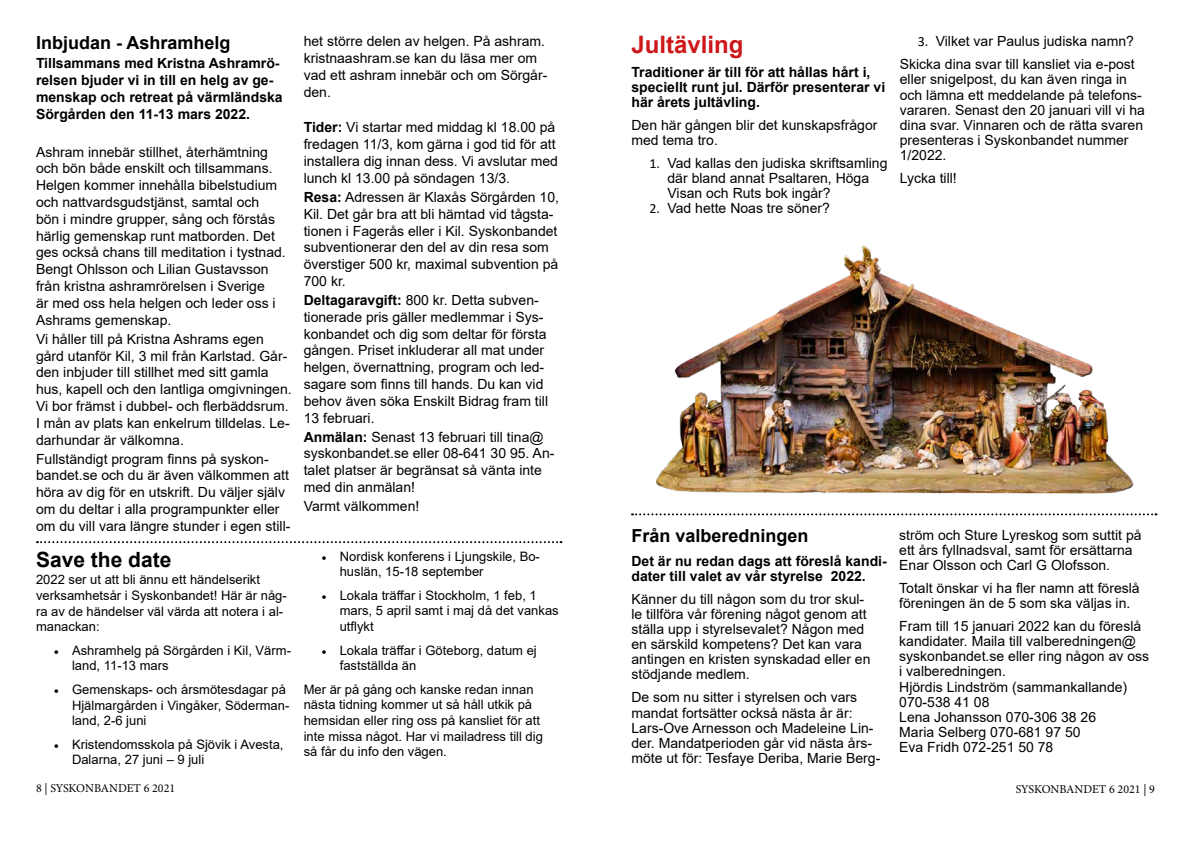
<style>
.page{position:relative;width:1191px;height:842px;background:#fff}
.page>*{position:absolute;margin:0;border:0;box-sizing:border-box;transform-origin:0 0}
.t1{font:700 24px "Arial";color:#cd1719}
.t2{font:700 21px "Arial";color:#000}
.t3{font:700 18px "Arial";color:#000}
.t4{font:14px/16.8px "Arial";color:#000}
.t5{font:700 14px/16.8px "Arial";color:#000}
.t6{font:13px/15.6px "Arial";color:#000}
.t7{font:12px "Minion Pro";letter-spacing:-.005em;color:#000}
.s1{font-weight:700}
.s2{font-family:"Calibri"}
</style>
<div class="page">
<svg style="left:632px;top:513px;width:524px;height:2px"></svg>
<svg style="left:37px;top:541px;width:524px;height:2px"></svg>
<img style="left:656px;top:245px;width:478px;height:249px">
<p class="t3" style="left:36px;top:30px;width:196px">Inbjudan - Ashramhelg</p>
<p class="t5" style="left:36px;top:55px;width:248px">Tillsammans med Kristna Ashramrö&shy;relsen bjuder vi in till en helg av ge&shy;menskap och retreat på värmländska Sörgården den 11-13 mars 2022.</p>
<p class="t4" style="left:36px;top:143px;width:251px">Ashram innebär stillhet, återhämtning och bön både enskilt och tillsammans.<br>Helgen kommer innehålla bibelstudium och nattvardsgudstjänst, samtal och bön i mindre grupper, sång och förstås härlig gemenskap runt matborden. Det ges också chans till meditation i tystnad.<br>Bengt Ohlsson och Lilian Gustavsson från kristna ashramrörelsen i Sverige<br>är med oss hela helgen och leder oss i Ashrams gemenskap.</p>
<p class="t4" style="left:36px;top:330px;width:257px">Vi håller till på Kristna Ashrams egen gård utanför Kil, 3 mil från Karlstad. Går&shy;den inbjuder till stillhet med sitt gamla hus, kapell och den lantliga omgivningen.<br>Vi bor främst i dubbel- och flerbäddsrum.<br>I mån av plats kan enkelrum tilldelas. Le&shy;darhundar är välkomna.</p>
<p class="t4" style="left:36px;top:450px;width:256px">Fullständigt program finns på syskon&shy;bandet.se och du är även välkommen att höra av dig för en utskrift. Du väljer själv om du deltar i alla programpunkter eller om du vill vara längre stunder i egen still-</p>
<h2 class="t2" style="left:36px;top:544px;width:137px">Save the date</h2>
<p class="t6" style="left:36px;top:572px;width:252px">2022 ser ut att bli ännu ett händelserikt verksamhetsår i Syskonbandet! Här är någ&shy;ra av de händelser väl värda att notera i al&shy;manackan:</p>
<p class="t6" style="left:72px;top:642px;width:220px;text-indent:-18px">• Ashramhelg på Sörgården i Kil, Värm&shy;land, 11-13 mars</p>
<p class="t6" style="left:72px;top:681px;width:219px;text-indent:-18px">• Gemenskaps- och årsmötesdagar på<br>Hjälmargården i Vingåker, Söderman&shy;land, 2-6 juni</p>
<p class="t6" style="left:72px;top:736px;width:213px;text-indent:-18px">• Kristendomsskola på Sjövik i Avesta,<br>Dalarna, 27 juni – 9 juli</p>
<p class="t4" style="left:304px;top:33px;width:245px">het större delen av helgen. På ashram. kristnaashram.se kan du läsa mer om vad ett ashram innebär och om Sörgår&shy;den.</p>
<p class="t4" style="left:304px;top:119px;width:256px"><span class="s1">Tider:</span> Vi startar med middag kl 18.00 på fredagen 11/3, kom gärna i god tid för att installera dig innan dess. Vi avslutar med lunch kl 13.00 på söndagen 13/3.</p>
<p class="t4" style="left:304px;top:188px;width:257px"><span class="s1">Resa:</span> Adressen är Klaxås Sörgården 10, Kil. Det går bra att bli hämtad vid tågsta&shy;tionen i Fagerås eller i Kil. Syskonbandet subventionerar den del av din resa som överstiger 500 kr, maximal subvention på 700 kr.</p>
<p class="t4" style="left:304px;top:292px;width:246px"><span class="s1">Deltagaravgift:</span> 800 kr. Detta subven&shy;tionerade pris gäller medlemmar i Sys&shy;konbandet och dig som deltar för första gången. Priset inkluderar all mat under helgen, övernattning, program och led&shy;sagare som finns till hands. Du kan vid behov även söka Enskilt Bidrag fram till 13 februari.</p>
<p class="t4" style="left:304px;top:428px;width:252px"><span class="s1">Anmälan:</span> Senast 13 februari till tina@ syskonbandet.se eller 08-641 30 95. An&shy;talet platser är begränsat så vänta inte med din anmälan!</p>
<p class="t4" style="left:304px;top:498px;width:117px">Varmt välkommen!</p>
<p class="t6" style="left:340px;top:548px;width:202px;text-indent:-18px">• Nordisk konferens i Ljungskile, Bo&shy;huslän, 15-18 september</p>
<p class="t6" style="left:340px;top:587px;width:220px;text-indent:-18px">• Lokala träffar i Stockholm, 1 feb, 1 mars, 5 april samt i maj då det vankas utflykt</p>
<p class="t6" style="left:340px;top:642px;width:198px;text-indent:-18px">• Lokala träffar i Göteborg, datum ej fastställda än</p>
<p class="t6" style="left:304px;top:681px;width:241px">Mer är på gång och kanske redan innan nästa tidning kommer ut så håll utkik på hemsidan eller ring oss på kansliet för att inte missa något. Har vi mailadress till dig så får du info den vägen.</p>
<h1 class="t1" style="left:631px;top:28px;width:114px">Jultävling</h1>
<p class="t5" style="left:631px;top:64px;width:255px;line-height:15.1px">Traditioner är till för att hållas hårt i, speciellt runt jul. Därför presenterar vi här årets jultävling.</p>
<p class="t4" style="left:631px;top:117px;width:247px;line-height:15.1px">Den här gången blir det kunskapsfrågor med tema tro.</p>
<p class="t4" style="left:667px;top:156px;width:221px;line-height:15.1px;text-indent:-18px"><span class="s2">1.</span> Vad kallas den judiska skriftsamling där bland annat Psaltaren, Höga<br>Visan och Ruts bok ingår?</p>
<p class="t4" style="left:649px;top:200px;width:182px"><span class="s2">2.</span> Vad hette Noas tre söner?</p>
<p class="t4" style="left:899px;top:30px;width:236px;line-height:23.1px;text-align:right"><span class="s2">3.</span> Vilket var Paulus judiska namn?<br>Skicka dina svar till kansliet via e-post</p>
<p class="t4" style="left:899px;top:72px;width:247px;line-height:15.1px">eller snigelpost, du kan även ringa in och lämna ett meddelande på telefons&shy;vararen. Senast den 20 januari vill vi ha dina svar. Vinnaren och de rätta svaren presenteras i Syskonbandet nummer 1/2022.</p>
<p class="t4" style="left:899px;top:170px;width:59px">Lycka till!</p>
<p class="t3" style="left:631px;top:523px;width:179px">Från valberedningen</p>
<p class="t5" style="left:631px;top:553px;width:257px;line-height:15.1px">Det är nu redan dags att föreslå kandi&shy;dater till valet av vår styrelse 2022.</p>
<p class="t4" style="left:631px;top:591px;width:240px;line-height:15.1px">Känner du till någon som du tror skul&shy;le tillföra vår förening något genom att ställa upp i styrelsevalet? Någon med en särskild kompetens? Det kan vara antingen en kristen synskadad eller en stödjande medlem.</p>
<p class="t4" style="left:631px;top:690px;width:250px;line-height:15.1px">De som nu sitter i styrelsen och vars mandat fortsätter också nästa år är:<br>Lars-Ove Arnesson och Madeleine Lin&shy;der. Mandatperioden går vid nästa års&shy;möte ut för: Tesfaye Deriba, Marie Berg-</p>
<p class="t4" style="left:899px;top:527px;width:244px;line-height:15.1px">ström och Sture Lyreskog som suttit på ett års fyllnadsval, samt för ersättarna<br>Enar Olsson och Carl G Olofsson.</p>
<p class="t4" style="left:899px;top:580px;width:242px;line-height:15.1px">Totalt önskar vi ha fler namn att föreslå föreningen än de 5 som ska väljas in.</p>
<p class="t4" style="left:899px;top:618px;width:251px;line-height:15.1px">Fram till 15 januari 2022 kan du föreslå kandidater. Maila till valberedningen@ syskonbandet.se eller ring någon av oss i valberedningen.<br>Hjördis Lindström (sammankallande)<br>070-538 41 08<br>Lena Johansson 070-306 38 26<br>Maria Selberg 070-681 97 50<br>Eva Fridh 072-251 50 78</p>
<p class="t7" style="left:36px;top:780px;width:141px">8 | SYSKONBANDET 6 2021</p>
<p class="t7" style="left:1015px;top:781px;width:141px">SYSKONBANDET 6 2021 | 9</p>
</div>
